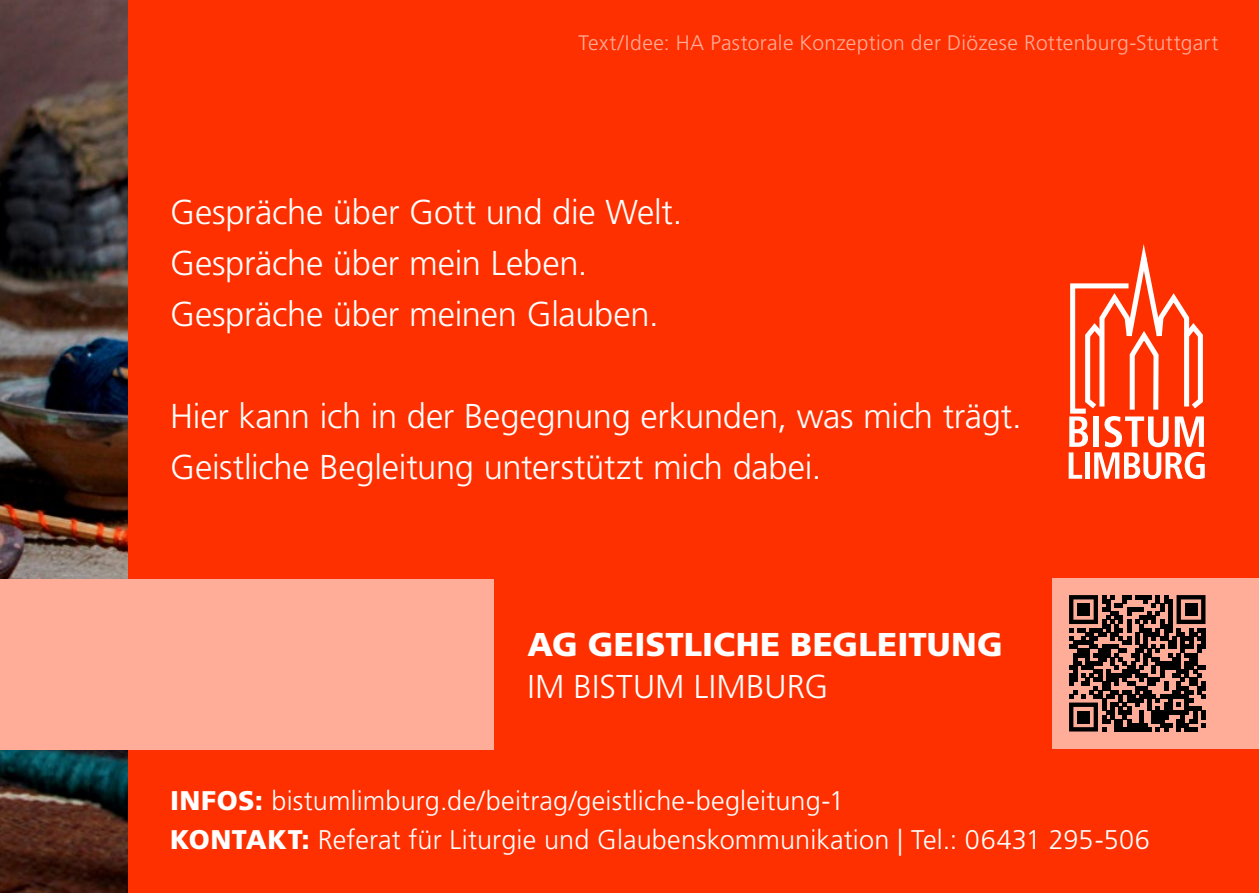
<style>
.page{position:relative;width:1259px;height:893px;background:#ff3000}
.page>*{position:absolute;margin:0;border:0;box-sizing:border-box;transform-origin:0 0}
.t1{font:300 34.5px/51px "Frutiger LT Pro";letter-spacing:-.01em;color:#fff}
.t2{font:900 33px "Frutiger LT Pro";letter-spacing:.005em;color:#fff}
.t3{font:300 33px "Frutiger LT Pro";letter-spacing:.01em;color:#fff}
.t4{font:300 27px/39px "Frutiger LT Pro";letter-spacing:.005em;color:#fff}
.t5{font:300 21px "Frutiger LT Pro";letter-spacing:.015em;color:#ffac99}
.s1{font-weight:900}
</style>
<div class="page">
<img style="left:0;top:0;width:128px;height:893px">
<svg style="left:1068px;top:244px;width:136px;height:235px"></svg>
<div style="left:0;top:579px;width:493px;height:170px;background:#ffac99"></div>
<div style="left:1052px;top:578px;width:207px;height:170px;background:#ffac99"></div>
<svg style="left:1069px;top:595px;width:136px;height:136px"></svg>
<div style="left:1077px;top:603px;width:12px;height:13px;background:#000"></div>
<div style="left:1184px;top:603px;width:13px;height:13px;background:#000"></div>
<div style="left:1077px;top:711px;width:12px;height:12px;background:#000"></div>
<p class="t5" style="left:578px;top:30px;width:641px">Text/Idee: HA Pastorale Konzeption der Diözese Rottenburg-Stuttgart</p>
<p class="t1" style="left:170px;top:187px;width:514px">Gespräche über Gott und die Welt.<br>Gespräche über mein Leben.<br>Gespräche über meinen Glauben.</p>
<p class="t1" style="left:170px;top:391px;width:853px">Hier kann ich in der Begegnung erkunden, was mich trägt.<br>Geistliche Begleitung unterstützt mich dabei.</p>
<p class="t2" style="left:527px;top:624px;width:477px">AG GEISTLICHE BEGLEITUNG</p>
<p class="t3" style="left:527px;top:667px;width:302px">IM BISTUM LIMBURG</p>
<p class="t4" style="left:170px;top:782px;width:981px"><span class="s1">INFOS:</span> bistumlimburg.de/beitrag/geistliche-begleitung-1<br><span class="s1">KONTAKT:</span> Referat für Liturgie und Glaubenskommunikation | Tel.: 06431 295-506</p>
</div>
